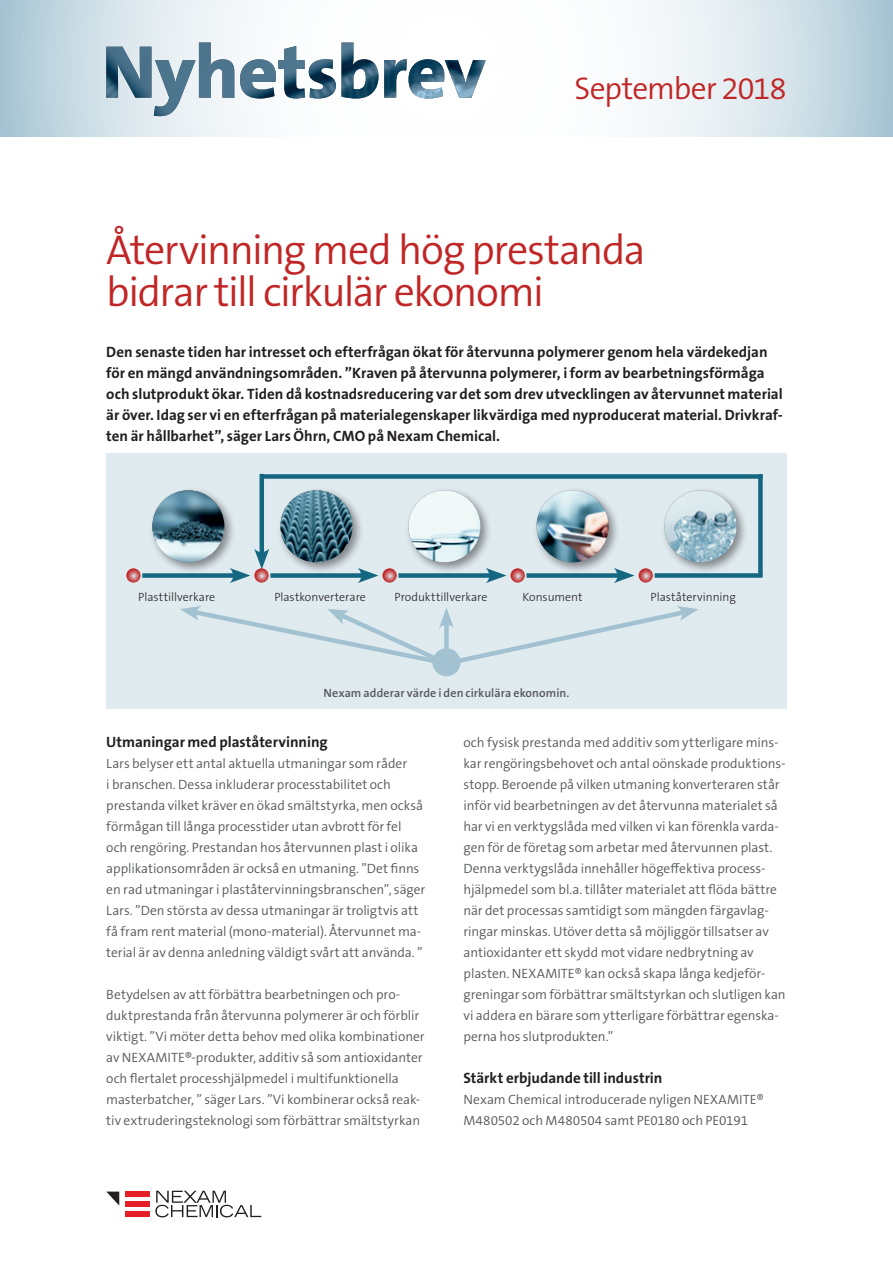
<style>
.page{position:relative;width:893px;height:1263px;background:#fff}
.page>*{position:absolute;margin:0;border:0;box-sizing:border-box;transform-origin:0 0}
.t1{font:300 42px/42px "The Sans B W4";letter-spacing:-.035em;color:#c02625}
.t2{font:300 31.5px "The Sans B W4";letter-spacing:-.035em;color:#c02625}
.t3{font:700 15px/21px "The Sans B W7";color:#231f20}
.t4{font:300 13.5px/21px "The Sans B W4";letter-spacing:-.005em;color:#57585a}
.t5{font:300 12px "The Sans B W3";color:#231f20}
.t6{font:600 12px "The Sans B W6";letter-spacing:.005em;color:#57585a}
</style>
<div class="page">
<svg style="left:0;top:0;width:893px;height:136px"></svg>
<img style="left:106px;top:43px;width:380px;height:73px">
<div style="left:125px;top:1191px;width:24px;height:5px;background:#e41f25"></div>
<div style="left:125px;top:1201px;width:24px;height:6px;background:#e41f25"></div>
<div style="left:125px;top:1211px;width:24px;height:6px;background:#e41f25"></div>
<svg style="left:106px;top:1191px;width:13px;height:14px"></svg>
<svg style="left:155px;top:1191px;width:106px;height:26px"></svg>
<div style="left:106px;top:453px;width:681px;height:255px;background:#e0ebf0"></div>
<div style="left:142px;top:573px;width:96px;height:5px;background:#156781"></div>
<div style="left:270px;top:573px;width:96px;height:5px;background:#156781"></div>
<svg style="left:358px;top:570px;width:20px;height:13px"></svg>
<div style="left:398px;top:573px;width:96px;height:5px;background:#156781"></div>
<svg style="left:486px;top:570px;width:20px;height:13px"></svg>
<div style="left:526px;top:573px;width:96px;height:5px;background:#156781"></div>
<svg style="left:614px;top:570px;width:21px;height:13px"></svg>
<div style="left:655px;top:573px;width:108px;height:5px;background:#156781"></div>
<div style="left:262px;top:474px;width:501px;height:5px;background:#156781"></div>
<svg style="left:126px;top:568px;width:15px;height:15px"></svg>
<svg style="left:382px;top:568px;width:15px;height:15px"></svg>
<svg style="left:510px;top:568px;width:15px;height:15px"></svg>
<svg style="left:639px;top:568px;width:14px;height:15px"></svg>
<div style="left:758px;top:474px;width:5px;height:101px;background:#156781"></div>
<hr style="left:260px;top:474px;width:4px;height:83px;background:#156781">
<svg style="left:230px;top:548px;width:39px;height:35px"></svg>
<svg style="left:180px;top:606px;width:518px;height:63px"></svg>
<div style="left:432px;top:648px;width:28px;height:28px;background:#a3c2d1;border-radius:50%"></div>
<div style="left:276px;top:486px;width:89px;height:89px;background:#231f20;opacity:.5"></div>
<img style="left:280px;top:490px;width:72px;height:72px;border-radius:36px">
<div style="left:148px;top:486px;width:89px;height:89px;background:#231f20;opacity:.5"></div>
<img style="left:152px;top:490px;width:72px;height:72px;border-radius:36px">
<div style="left:404px;top:486px;width:89px;height:89px;background:#231f20;opacity:.5"></div>
<img style="left:408px;top:490px;width:72px;height:72px;border-radius:36px">
<div style="left:532px;top:486px;width:89px;height:89px;background:#231f20;opacity:.5"></div>
<img style="left:536px;top:490px;width:73px;height:72px;border-radius:36px">
<div style="left:661px;top:486px;width:88px;height:89px;background:#231f20;opacity:.5"></div>
<img style="left:665px;top:490px;width:72px;height:72px;border-radius:36px">
<h2 class="t2" style="left:574px;top:68px;width:214px">September 2018</h2>
<h1 class="t1" style="left:106px;top:229px;width:541px">Återvinning med hög prestanda bidrar till cirkulär ekonomi</h1>
<p class="t3" style="left:106px;top:341px;width:678px">Den senaste tiden har intresset och efterfrågan ökat för återvunna polymerer genom hela värdekedjan för en mängd användningsområden. ”Kraven på återvunna polymerer, i form av bearbetningsförmåga och slutprodukt ökar. Tiden då kostnadsreducering var det som drev utvecklingen av återvunnet material är över. Idag ser vi en efterfrågan på materialegenskaper likvärdiga med nyproducerat material. Drivkraf&shy;ten är hållbarhet”, säger Lars Öhrn, CMO på Nexam Chemical.</p>
<p class="t5" style="left:138px;top:589px;width:79px">Plasttillverkare</p>
<p class="t5" style="left:274px;top:589px;width:93px">Plastkonverterare</p>
<p class="t5" style="left:394px;top:589px;width:94px">Produkttillverkare</p>
<p class="t5" style="left:523px;top:589px;width:62px">Konsument</p>
<p class="t5" style="left:651px;top:589px;width:87px">Plaståtervinning</p>
<p class="t6" style="left:323px;top:686px;width:247px">Nexam adderar värde i den cirkulära ekonomin.</p>
<p class="t3" style="left:106px;top:732px;width:223px">Utmaningar med plaståtervinning</p>
<p class="t4" style="left:106px;top:753px;width:320px">Lars belyser ett antal aktuella utmaningar som råder<br>i branschen. Dessa inkluderar processtabilitet och prestanda vilket kräver en ökad smältstyrka, men också förmågan till långa processtider utan avbrott för fel och rengöring. Prestandan hos återvunnen plast i olika applikationsområden är också en utmaning. ”Det finns en rad utmaningar i plaståtervinningsbranschen”, säger Lars. ”Den största av dessa utmaningar är troligtvis att få fram rent material (mono-material). Återvunnet ma&shy;terial är av denna anledning väldigt svårt att använda. ”</p>
<p class="t4" style="left:106px;top:984px;width:320px">Betydelsen av att förbättra bearbetningen och pro&shy;duktprestanda från återvunna polymerer är och förblir viktigt. ”Vi möter detta behov med olika kombinationer av NEXAMITE®-produkter, additiv så som antioxidanter och flertalet processhjälpmedel i multifunktionella masterbatcher, ” säger Lars. ”Vi kombinerar också reak&shy;tiv extruderingsteknologi som förbättrar smältstyrkan</p>
<p class="t4" style="left:463px;top:732px;width:324px">och fysisk prestanda med additiv som ytterligare mins&shy;kar rengöringsbehovet och antal oönskade produktions&shy;stopp. Beroende på vilken utmaning konverteraren står inför vid bearbetningen av det återvunna materialet så har vi en verktygslåda med vilken vi kan förenkla varda&shy;gen för de företag som arbetar med återvunnen plast.<br>Denna verktygslåda innehåller högeffektiva process&shy;hjälpmedel som bl.a. tillåter materialet att flöda bättre när det processas samtidigt som mängden färgavlag&shy;ringar minskas. Utöver detta så möjliggör tillsatser av antioxidanter ett skydd mot vidare nedbrytning av plasten. NEXAMITE® kan också skapa långa kedjeför&shy;greningar som förbättrar smältstyrkan och slutligen kan vi addera en bärare som ytterligare förbättrar egenska&shy;perna hos slutprodukten.”</p>
<p class="t3" style="left:463px;top:1068px;width:200px">Stärkt erbjudande till industrin</p>
<p class="t4" style="left:463px;top:1089px;width:302px">Nexam Chemical introducerade nyligen NEXAMITE®<br>M480502 och M480504 samt PE0180 och PE0191</p>
</div>
